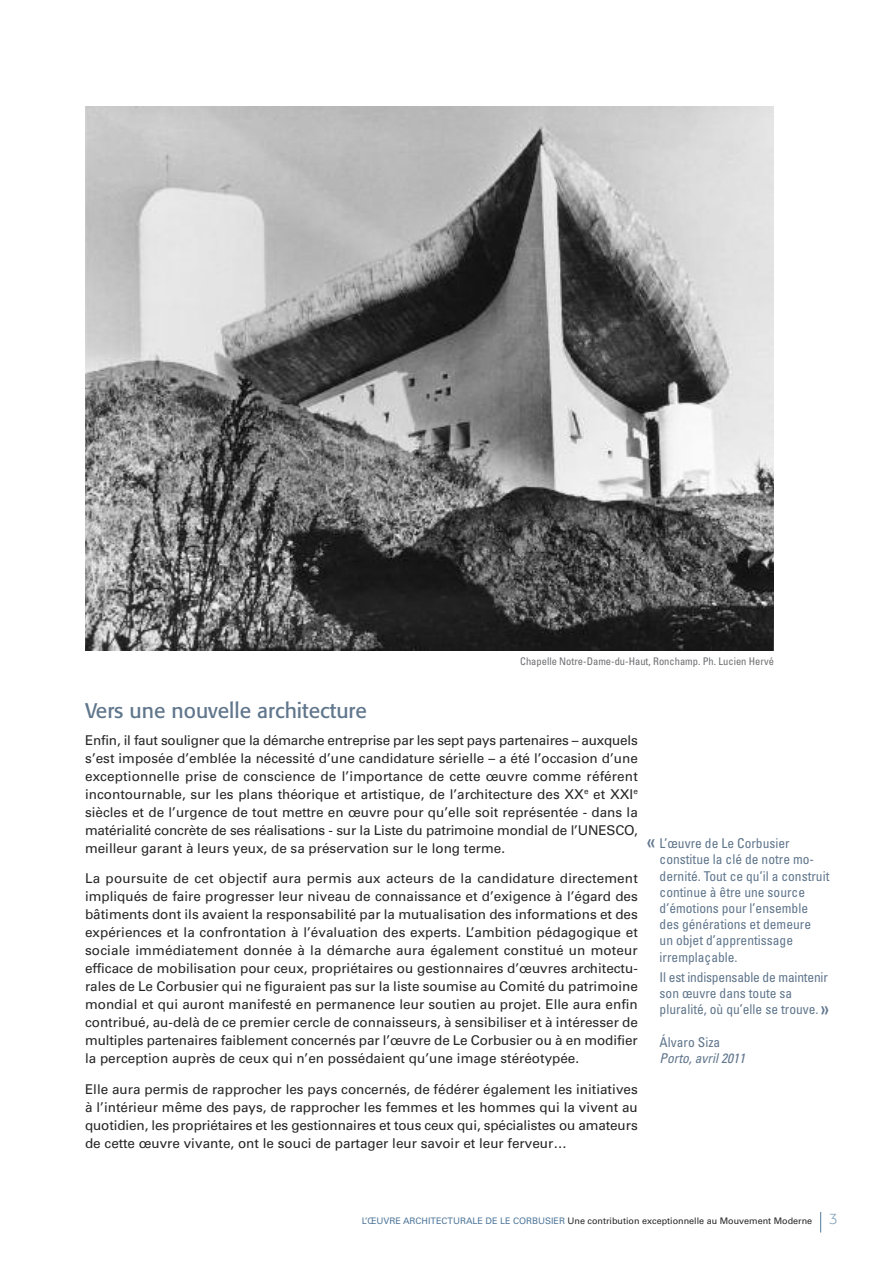
<style>
.page{position:relative;width:893px;height:1263px;background:#fff}
.page>*{position:absolute;margin:0;border:0;box-sizing:border-box;transform-origin:0 0}
.t1{font:21px "Formata";color:#60768c}
.t2{font:condensed 21px "Univers LT Std";color:#60768c}
.t3{font:13.5px/18px "Univers LT Std";color:#272627;text-align:justify}
.t4{font:condensed 13.5px/16.2px "Univers LT Std";color:#60768c}
.t5{font:italic condensed 13.5px "Univers LT Std";color:#60768c}
.t6{font:condensed 10.5px "Univers LT Std";color:#6d6e71}
.t7{font:9px "Univers LT Std";color:#272627}
.s1{color:#50789b}
.s2{font-family:"Formata";font-weight:300;font-size:15px;color:#84a1b9}
</style>
<div class="page">
<svg style="left:820px;top:1212px;width:1px;height:20px"></svg>
<img style="left:85px;top:106px;width:689px;height:545px">
<p class="t6" style="left:520px;top:657px;width:255px">Chapelle Notre-Dame-du-Haut, Ronchamp. Ph. Lucien Hervé</p>
<h1 class="t1" style="left:85px;top:702px;width:283px">Vers une nouvelle architecture</h1>
<p class="t3" style="left:85px;top:732px;width:554px">Enfin, il faut souligner que la démarche entreprise par les sept pays partenaires – auxquels s’est imposée d’emblée la nécessité d’une candidature sérielle – a été l’occasion d’une exceptionnelle prise de conscience de l’importance de cette œuvre comme référent incontournable, sur les plans théorique et artistique, de l’architecture des XX<sup>e</sup> et XXI<sup>e </sup>siècles et de l’urgence de tout mettre en œuvre pour qu’elle soit représentée - dans la matérialité concrète de ses réalisations - sur la Liste du patrimoine mondial de l’UNESCO, meilleur garant à leurs yeux, de sa préservation sur le long terme.</p>
<p class="t3" style="left:85px;top:871px;width:554px">La poursuite de cet objectif aura permis aux acteurs de la candidature directement impliqués de faire progresser leur niveau de connaissance et d’exigence à l’égard des bâtiments dont ils avaient la responsabilité par la mutualisation des informations et des expériences et la confrontation à l’évaluation des experts. L’ambition pédagogique et sociale immédiatement donnée à la démarche aura également constitué un moteur efficace de mobilisation pour ceux, propriétaires ou gestionnaires d’œuvres architectu&shy;rales de Le Corbusier qui ne figuraient pas sur la liste soumise au Comité du patrimoine mondial et qui auront manifesté en permanence leur soutien au projet. Elle aura enfin contribué, au-delà de ce premier cercle de connaisseurs, à sensibiliser et à intéresser de multiples partenaires faiblement concernés par l’œuvre de Le Corbusier ou à en modifier la perception auprès de ceux qui n’en possédaient qu’une image stéréotypée.</p>
<p class="t3" style="left:85px;top:1081px;width:554px">Elle aura permis de rapprocher les pays concernés, de fédérer également les initiatives à l’intérieur même des pays, de rapprocher les femmes et les hommes qui la vivent au quotidien, les propriétaires et les gestionnaires et tous ceux qui, spécialistes ou amateurs de cette œuvre vivante, ont le souci de partager leur savoir et leur ferveur…</p>
<p class="t4" style="left:660px;top:836px;width:171px">L’œuvre de Le Corbusier constitue la clé de notre mo&shy;dernité. Tout ce qu’il a construit continue à être une source d’émotions pour l’ensemble des générations et demeure<br>un objet d’apprentissage irremplaçable.</p>
<p class="t4" style="left:660px;top:970px;width:170px">Il est indispensable de maintenir son œuvre dans toute sa pluralité, où qu’elle se trouve.</p>
<p class="t4" style="left:660px;top:1035px;width:62px">Álvaro Siza</p>
<p class="t5" style="left:660px;top:1053px;width:87px">Porto, avril 2011</p>
<h1 class="t2" style="left:647px;top:834px;width:11px">«</h1>
<h1 class="t2" style="left:820px;top:1000px;width:11px">»</h1>
<p class="t7" style="left:362px;top:1217px;width:478px"><span class="s1">L’ŒUVRE ARCHITECTURALE DE LE CORBUSIER</span> Une contribution exceptionnelle au Mouvement Moderne <span class="s2">3</span></p>
</div>
